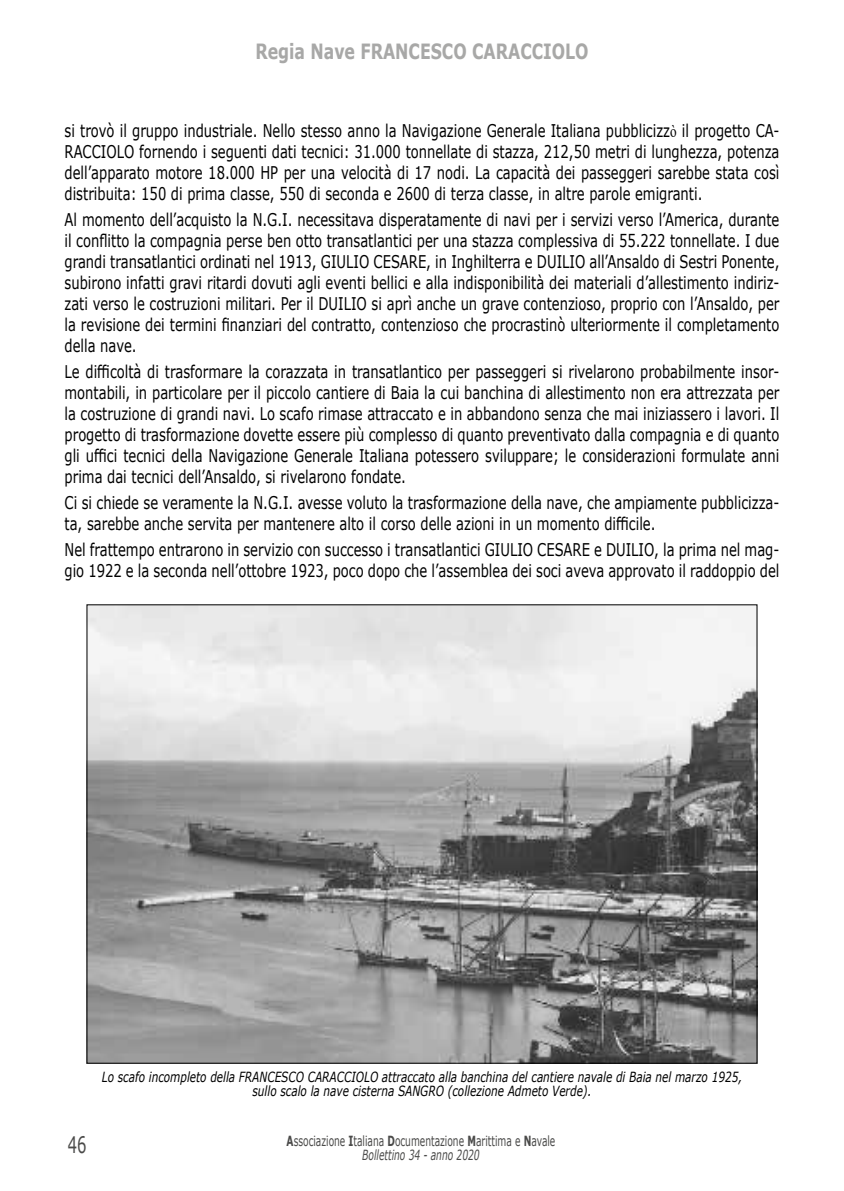
<style>
.page{position:relative;width:844px;height:1191px;background:#fff}
.page>*{position:absolute;margin:0;border:0;box-sizing:border-box;transform-origin:0 0}
.t1{font:22.75px "Verdana";color:#4a4a49;scale:.65 1}
.t2{font:700 21px "Verdana";color:#a8a8a7;scale:.75 1}
.t3{font:17.5px/21px "Verdana";color:#000;text-align:justify;scale:.75 1}
.t4{font:italic 14px/14px "Verdana";color:#000;text-align:center;scale:.75 1}
.t5{font:14px/14px "Verdana";color:#4a4a49;text-align:center;scale:.65 1}
.s1{font-family:"Times New Roman"}
.s2{font-weight:700}
.s3{font-style:italic}
</style>
<div class="page">
<img style="left:89px;top:606px;width:666px;height:455px">
<p class="t2" style="left:255px;top:36px;width:446px">Regia Nave FRANCESCO CARACCIOLO</p>
<p class="t3" style="left:64px;top:120px;width:954px">si trovò il gruppo industriale. Nello stesso anno la Navigazione Generale Italiana pubblicizz<span class="s1">ò</span> il progetto CA-RACCIOLO fornendo i seguenti dati tecnici: 31.000 tonnellate di stazza, 212,50 metri di lunghezza, potenza dell’apparato motore 18.000 HP per una velocità di 17 nodi. La capacità dei passeggeri sarebbe stata così distribuita: 150 di prima classe, 550 di seconda e 2600 di terza classe, in altre parole emigranti.</p>
<p class="t3" style="left:64px;top:209px;width:954px">Al momento dell’acquisto la N.G.I. necessitava disperatamente di navi per i servizi verso l’America, durante il conflitto la compagnia perse ben otto transatlantici per una stazza complessiva di 55.222 tonnellate. I due grandi transatlantici ordinati nel 1913, GIULIO CESARE, in Inghilterra e DUILIO all’Ansaldo di Sestri Ponente, subirono infatti gravi ritardi dovuti agli eventi bellici e alla indisponibilità dei materiali d’allestimento indiriz&shy;zati verso le costruzioni militari. Per il DUILIO si aprì anche un grave contenzioso, proprio con l’Ansaldo, per la revisione dei termini finanziari del contratto, contenzioso che procrastinò ulteriormente il completamento della nave.</p>
<p class="t3" style="left:64px;top:361px;width:954px">Le difficoltà di trasformare la corazzata in transatlantico per passeggeri si rivelarono probabilmente insor&shy;montabili, in particolare per il piccolo cantiere di Baia la cui banchina di allestimento non era attrezzata per la costruzione di grandi navi. Lo scafo rimase attraccato e in abbandono senza che mai iniziassero i lavori. Il progetto di trasformazione dovette essere più complesso di quanto preventivato dalla compagnia e di quanto gli uffici tecnici della Navigazione Generale Italiana potessero sviluppare; le considerazioni formulate anni prima dai tecnici dell’Ansaldo, si rivelarono fondate.</p>
<p class="t3" style="left:64px;top:492px;width:954px">Ci si chiede se veramente la N.G.I. avesse voluto la trasformazione della nave, che ampiamente pubblicizza&shy;ta, sarebbe anche servita per mantenere alto il corso delle azioni in un momento difficile.</p>
<p class="t3" style="left:64px;top:539px;width:954px">Nel frattempo entrarono in servizio con successo i transatlantici GIULIO CESARE e DUILIO, la prima nel mag&shy;gio 1922 e la seconda nell’ottobre 1923, poco dopo che l’assemblea dei soci aveva approvato il raddoppio del</p>
<p class="t4" style="left:102px;top:1069px;width:855px">Lo scafo incompleto della FRANCESCO CARACCIOLO attraccato alla banchina del cantiere navale di Baia nel marzo 1925, sullo scalo la nave cisterna SANGRO (collezione Admeto Verde).</p>
<h1 class="t1" style="left:68px;top:1128px;width:30px">46</h1>
<p class="t5" style="left:286px;top:1133px;width:415px"><span class="s2">A</span>ssociazione <span class="s2">I</span>taliana <span class="s2">D</span>ocumentazione <span class="s2">M</span>arittima e <span class="s2">N</span>avale<br><span class="s3">Bollettino 34 - anno 2020</span></p>
</div>
